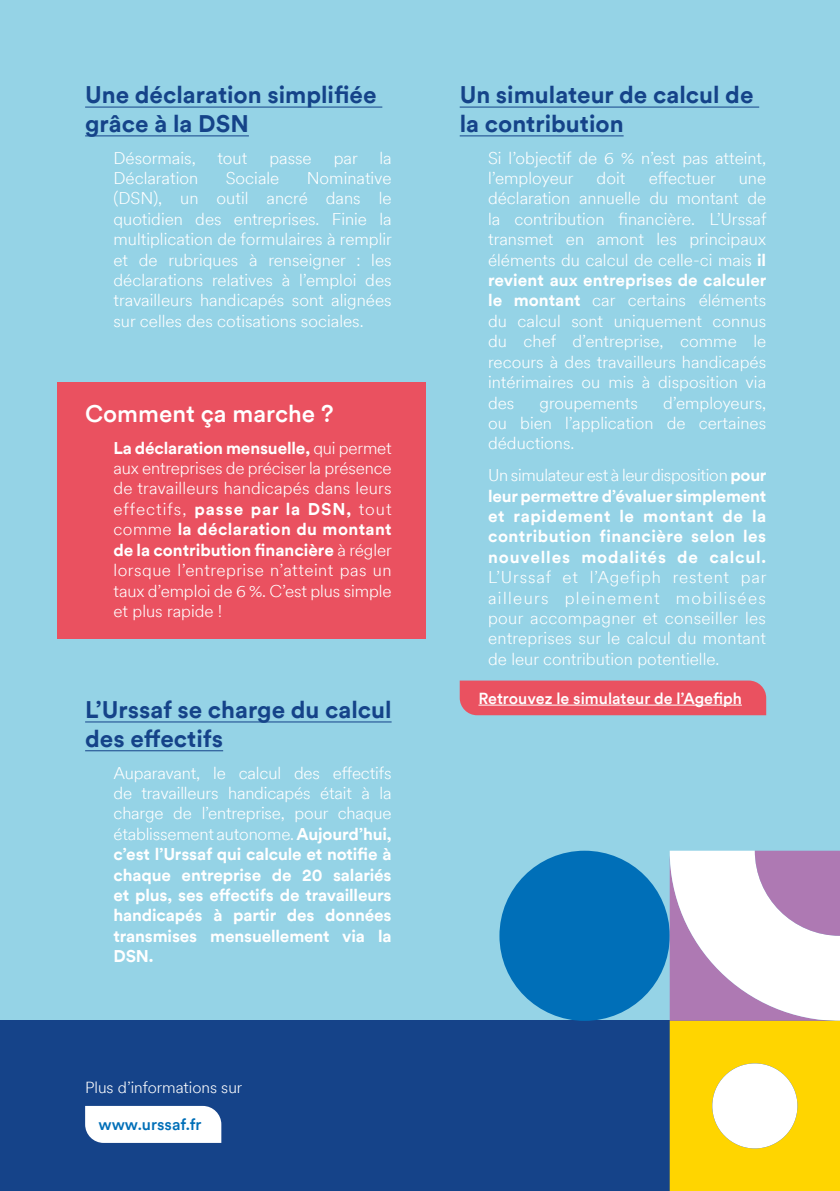
<style>
.page{position:relative;width:840px;height:1191px;background:#fff}
.page>*{position:absolute;margin:0;border:0;box-sizing:border-box;transform-origin:0 0}
.t1{font:700 24px/28.8px "Circular";color:#154389}
.t2{font:500 24px "Circular";color:#fff}
.t3{font:300 17px/20.4px "Circular";color:#fff;text-align:justify}
.t4{font:700 17px/20.4px "Circular";letter-spacing:.005em;color:#fff;text-align:justify}
.t5{font:500 16px "Circular";color:#fff}
.t6{font:300 16px "Circular";color:#fff}
.t7{font:500 16px "Circular";color:#006fb8}
.s1{font-weight:700}
.s2{font-weight:300}
</style>
<div class="page">
<div style="left:0;top:0;width:839px;height:1191px;background:#95d3e6"></div>
<div style="left:57px;top:382px;width:368px;height:256px;background:#ea5160"></div>
<div style="left:0;top:1020px;width:839px;height:171px;background:#154389"></div>
<div style="left:85px;top:1106px;width:136px;height:36px;background:#fff"></div>
<hr style="left:85px;top:107px;width:297px;height:1px;background:#154389">
<hr style="left:85px;top:135px;width:164px;height:1px;background:#154389">
<hr style="left:85px;top:721px;width:306px;height:1px;background:#154389">
<hr style="left:85px;top:750px;width:138px;height:1px;background:#154389">
<hr style="left:459px;top:107px;width:299px;height:1px;background:#154389">
<hr style="left:459px;top:135px;width:164px;height:1px;background:#154389">
<svg style="left:459px;top:680px;width:306px;height:35px;background:#e75766"></svg>
<hr style="left:478px;top:704px;width:263px;height:1px;background:#fff">
<div style="left:499px;top:850px;width:170px;height:170px;background:#006fb8;border-radius:85px"></div>
<svg style="left:669px;top:850px;width:170px;height:341px;background:#ebcd7d"></svg>
<div style="left:711px;top:1063px;width:86px;height:85px;background:#fff;border-radius:50%"></div>
<h1 class="t1" style="left:85px;top:79px;width:293px">Une déclaration simplifiée grâce à la DSN</h1>
<p class="t3" style="left:113px;top:147px;width:84px">Désormais,</p>
<p class="t3" style="left:217px;top:147px;width:31px">tout</p>
<p class="t3" style="left:269px;top:147px;width:44px">passe</p>
<p class="t3" style="left:333px;top:147px;width:26px">par</p>
<p class="t3" style="left:379px;top:147px;width:14px">la</p>
<p class="t3" style="left:113px;top:167px;width:86px">Déclaration</p>
<p class="t3" style="left:225px;top:167px;width:55px">Sociale</p>
<p class="t3" style="left:113px;top:167px;width:280px;text-indent:193px">Nominative (DSN), un outil ancré dans le quotidien des entreprises. Finie la multiplication de formulaires à remplir et de rubriques à renseigner : les déclarations relatives à l’emploi des travailleurs handicapés sont alignées sur celles des cotisations sociales.</p>
<h1 class="t2" style="left:85px;top:397px;width:250px">Comment ça marche ?</h1>
<p class="t3" style="left:113px;top:437px;width:280px"><span class="s1">La déclaration mensuelle,</span> qui permet aux entreprises de préciser la présence de travailleurs handicapés dans leurs effectifs, <span class="s1">passe par la DSN,</span> tout comme <span class="s1">la déclaration du montant de la contribution financière</span> à régler lorsque l’entreprise n’atteint pas un taux d’emploi de 6 %. C’est plus simple et plus rapide !</p>
<h1 class="t1" style="left:85px;top:694px;width:308px">L’Urssaf se charge du calcul des effectifs</h1>
<p class="t4" style="left:113px;top:761px;width:279px"><span class="s2">Auparavant, le calcul des effectifs de travailleurs handicapés était à la charge de l’entreprise, pour chaque établissement autonome.</span> Aujourd’hui, c’est l’Urssaf qui calcule et notifie à chaque entreprise de 20 salariés et plus, ses effectifs de travailleurs handicapés à partir des données transmises mensuellement via la DSN.</p>
<p class="t6" style="left:85px;top:1077px;width:159px">Plus d’informations sur</p>
<p class="t7" style="left:98px;top:1113px;width:105px">www.urssaf.fr</p>
<h1 class="t1" style="left:459px;top:79px;width:295px">Un simulateur de calcul de la contribution</h1>
<p class="t3" style="left:488px;top:147px;width:279px">Si l’objectif de 6 % n’est pas atteint, l’employeur</p>
<p class="t3" style="left:596px;top:167px;width:30px">doit</p>
<p class="t3" style="left:648px;top:167px;width:69px">effectuer</p>
<p class="t3" style="left:488px;top:167px;width:280px;text-indent:250px">une déclaration annuelle du montant de la contribution financière. L’Urssaf transmet en amont les principaux éléments du calcul de celle-ci mais <span class="s1">il revient aux entreprises de calculer le montant</span> car certains éléments du calcul sont uniquement connus du chef d’entreprise, comme le recours à des travailleurs handicapés intérimaires ou mis à disposition via des</p>
<p class="t3" style="left:488px;top:392px;width:279px;text-indent:175px">d’employeurs, ou bien l’application de certaines déductions.</p>
<p class="t4" style="left:488px;top:464px;width:280px"><span class="s2">Un simulateur est à leur disposition</span> pour leur permettre d’évaluer simplement et rapidement le montant de la contribution financière selon les nouvelles modalités de calcul.</p>
<p class="t3" style="left:488px;top:566px;width:280px">L’Urssaf et l’Agefiph restent par ailleurs pleinement mobilisées pour accompagner et conseiller les entreprises sur le calcul du montant de leur contribution potentielle.</p>
<p class="t5" style="left:478px;top:687px;width:265px">Retrouvez le simulateur de l’Agefiph</p>
<p class="t3" style="left:539px;top:392px;width:100px">groupements</p>
</div>
